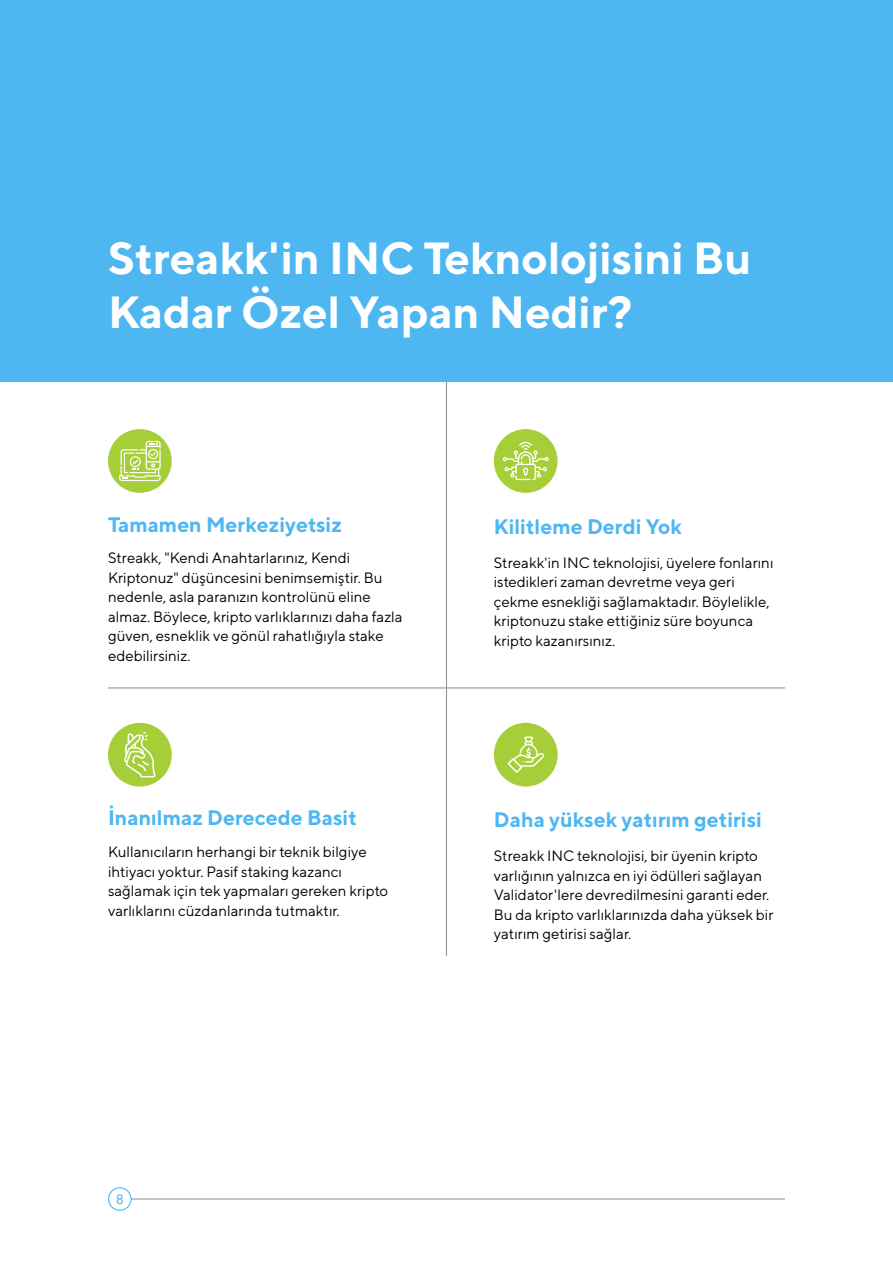
<style>
.page{position:relative;width:893px;height:1263px;background:#fff}
.page>*{position:absolute;margin:0;border:0;box-sizing:border-box;transform-origin:0 0}
.t1{font:700 45px/54px "TT Norms";color:#fff}
.t2{font:700 21px "TT Norms";color:#4eb7f1}
.t3{font:15px/19.5px "TT Norms";color:#000}
.t4{font:13.5px "Roboto";color:#4eb7f1}
</style>
<div class="page">
<hr style="left:119px;top:1198px;width:666px;height:1px;background:#939598">
<div style="left:109px;top:1188px;width:22px;height:22px;background:#fff;border-radius:50%"></div>
<div style="left:108px;top:1187px;width:24px;height:24px;border:1px solid #4eb7f1;border-radius:50%"></div>
<div style="left:0;top:0;width:893px;height:382px;background:#4eb7f1"></div>
<hr style="left:108px;top:687px;width:677px;height:1px;background:#939598">
<hr style="left:446px;top:382px;width:1px;height:574px;background:#939598">
<div style="left:108px;top:723px;width:64px;height:63px;background:#a6ce39;border-radius:50%"></div>
<svg style="left:124px;top:732px;width:32px;height:45px"></svg>
<div style="left:494px;top:429px;width:64px;height:64px;background:#a6ce39;border-radius:50%"></div>
<svg style="left:503px;top:442px;width:46px;height:38px"></svg>
<div style="left:108px;top:429px;width:64px;height:64px;background:#a6ce39;border-radius:50%"></div>
<svg style="left:119px;top:441px;width:42px;height:40px"></svg>
<div style="left:494px;top:723px;width:64px;height:63px;background:#a6ce39;border-radius:50%"></div>
<svg style="left:507px;top:736px;width:37px;height:37px"></svg>
<h1 class="t1" style="left:108px;top:231px;width:645px">Streakk'in INC Teknolojisini Bu<br>Kadar Özel Yapan Nedir?</h1>
<h2 class="t2" style="left:108px;top:512px;width:235px">Tamamen Merkeziyetsiz</h2>
<p class="t3" style="left:108px;top:548px;width:296px">Streakk, "Kendi Anahtarlarınız, Kendi Kriptonuz" düşüncesini benimsemiştir. Bu nedenle, asla paranızın kontrolünü eline almaz. Böylece, kripto varlıklarınızı daha fazla güven, esneklik ve gönül rahatlığıyla stake edebilirsiniz.</p>
<h2 class="t2" style="left:108px;top:806px;width:250px">İnanılmaz Derecede Basit</h2>
<p class="t3" style="left:108px;top:842px;width:282px">Kullanıcıların herhangi bir teknik bilgiye ihtiyacı yoktur. Pasif staking kazancı sağlamak için tek yapmaları gereken kripto varlıklarını cüzdanlarında tutmaktır.</p>
<h2 class="t2" style="left:494px;top:514px;width:190px">Kilitleme Derdi Yok</h2>
<p class="t3" style="left:494px;top:553px;width:281px">Streakk'in INC teknolojisi, üyelere fonlarını istedikleri zaman devretme veya geri çekme esnekliği sağlamaktadır. Böylelikle, kriptonuzu stake ettiğiniz süre boyunca kripto kazanırsınız.</p>
<h2 class="t2" style="left:494px;top:808px;width:270px">Daha yüksek yatırım getirisi</h2>
<p class="t3" style="left:494px;top:846px;width:281px">Streakk INC teknolojisi, bir üyenin kripto varlığının yalnızca en iyi ödülleri sağlayan Validator'lere devredilmesini garanti eder.<br>Bu da kripto varlıklarınızda daha yüksek bir yatırım getirisi sağlar.</p>
<p class="t4" style="left:116px;top:1191px;width:9px">8</p>
</div>
